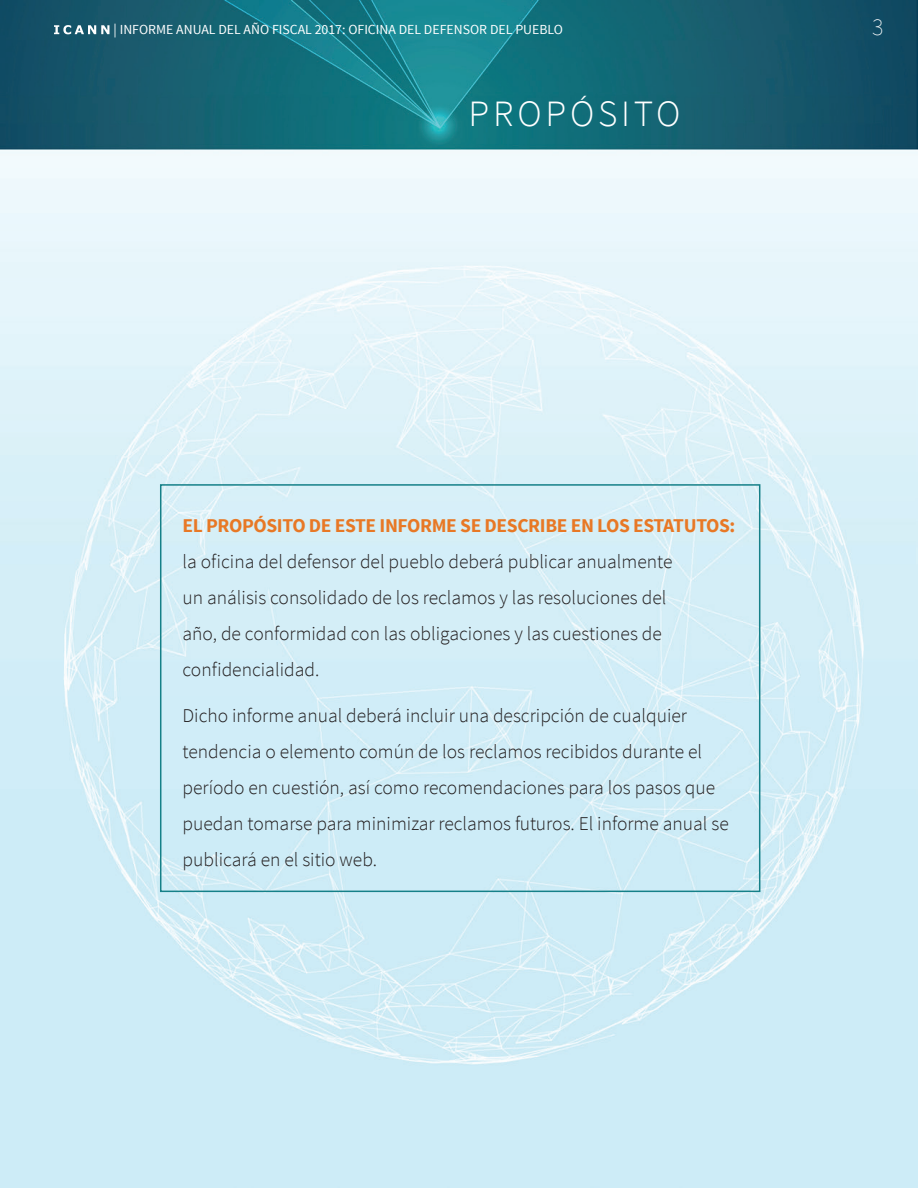
<style>
.page{position:relative;width:918px;height:1188px;background:#fff}
.page>*{position:absolute;margin:0;border:0;box-sizing:border-box;transform-origin:0 0}
.t1{font:300 37.2px "Source Sans Pro";letter-spacing:.1em;color:#fff}
.t2{font:200 24px "Source Sans Pro";color:#fff}
.t3{font:300 19.5px/36px "Source Sans Pro";color:#231f20}
.t4{font:700 19.5px "Source Sans Pro";letter-spacing:-.02em;color:#e87825}
.t5{font:13.8px "Source Sans Pro";color:#fff}
</style>
<div class="page">
<img style="left:0;top:0;width:918px;height:1188px">
<svg style="left:54px;top:25px;width:55px;height:9px"></svg>
<div style="left:160px;top:484px;width:600px;height:408px;border:2px solid #158088"></div>
<p class="t5" style="left:114px;top:21px;width:451px">| INFORME ANUAL DEL AÑO FISCAL 2017: OFICINA DEL DEFENSOR DEL PUEBLO</p>
<p class="t2" style="left:872px;top:12px;width:13px">3</p>
<h1 class="t1" style="left:469px;top:91px;width:213px">PROPÓSITO</h1>
<p class="t4" style="left:183px;top:513px;width:554px">EL PROPÓSITO DE ESTE INFORME SE DESCRIBE EN LOS ESTATUTOS:</p>
<p class="t3" style="left:183px;top:543px;width:491px">la oficina del defensor del pueblo deberá publicar anualmente un análisis consolidado de los reclamos y las resoluciones del año, de conformidad con las obligaciones y las cuestiones de confidencialidad.</p>
<p class="t3" style="left:183px;top:698px;width:548px">Dicho informe anual deberá incluir una descripción de cualquier tendencia o elemento común de los reclamos recibidos durante el período en cuestión, así como recomendaciones para los pasos que puedan tomarse para minimizar reclamos futuros. El informe anual se publicará en el sitio web.</p>
</div>
